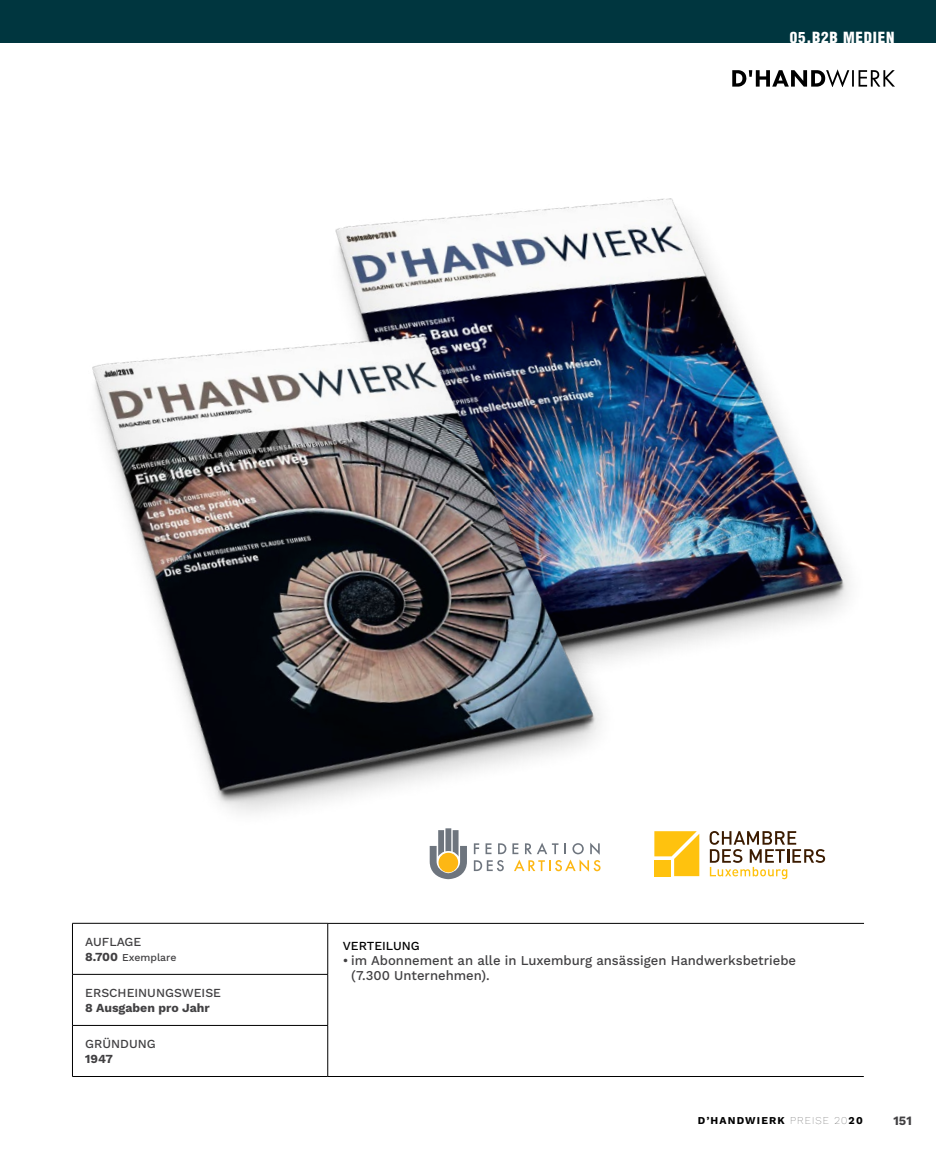
<style>
.page{position:relative;width:936px;height:1149px;background:#fff}
.page>*{position:absolute;margin:0;border:0;box-sizing:border-box;transform-origin:0 0}
.t1{font:900 condensed 15px "Helvetica LT Std";letter-spacing:.05em;color:#fff}
.t2{font:500 13.5px/15px "Work Sans";color:#414042}
.t3{font:700 12.75px "Work Sans";color:#414042}
.t4{font:500 12.3px "Work Sans";color:#414042}
.t5{font:700 12.3px "Work Sans";color:#414042}
.t6{font:500 12.3px "Work Sans";color:#000}
.t7{font:700 10.5px "Work Sans";letter-spacing:.11em;color:#000}
.t8{font:500 10.5px "Work Sans";color:#414042}
.s1{font-weight:700;font-size:12.3px}
.s2{font-weight:100}
</style>
<div class="page">
<div style="left:0;top:0;width:935px;height:43px;background:#00363f"></div>
<svg style="left:732px;top:69px;width:162px;height:18px"></svg>
<svg style="left:751px;top:831px;width:74px;height:47px"></svg>
<hr style="left:72px;top:922px;width:256px;height:1px;background:#000">
<hr style="left:72px;top:923px;width:1px;height:50px;background:#000">
<hr style="left:327px;top:923px;width:1px;height:50px;background:#000">
<hr style="left:72px;top:973px;width:256px;height:1px;background:#000">
<hr style="left:72px;top:974px;width:1px;height:50px;background:#000">
<hr style="left:327px;top:974px;width:1px;height:50px;background:#000">
<hr style="left:72px;top:1024px;width:256px;height:1px;background:#000">
<hr style="left:72px;top:1025px;width:1px;height:50px;background:#000">
<hr style="left:327px;top:1025px;width:1px;height:50px;background:#000">
<hr style="left:72px;top:1075px;width:256px;height:1px;background:#000">
<hr style="left:328px;top:1075px;width:535px;height:1px;background:#000">
<hr style="left:328px;top:922px;width:536px;height:1px;background:#000">
<img style="left:335px;top:198px;width:515px;height:434px">
<img style="left:92px;top:247px;width:659px;height:633px">
<p class="t1" style="left:789px;top:28px;width:106px">05.B2B MEDIEN</p>
<p class="t4" style="left:85px;top:932px;width:58px">AUFLAGE</p>
<p class="t8" style="left:85px;top:949px;width:93px"><span class="s1">8.700</span> Exemplare</p>
<p class="t4" style="left:85px;top:983px;width:137px">ERSCHEINUNGSWEISE</p>
<p class="t5" style="left:85px;top:998px;width:126px">8 Ausgaben pro Jahr</p>
<p class="t4" style="left:85px;top:1034px;width:72px">GRÜNDUNG</p>
<p class="t5" style="left:85px;top:1049px;width:29px">1947</p>
<p class="t6" style="left:343px;top:935px;width:79px">VERTEILUNG</p>
<p class="t2" style="left:351px;top:951px;width:446px;text-indent:-9px">• im Abonnement an alle in Luxemburg ansässigen Handwerksbetriebe (7.300 Unternehmen).</p>
<p class="t7" style="left:697px;top:1111px;width:166px">D’HANDWIERK <span class="s2">PREISE 20</span>20</p>
<p class="t3" style="left:893px;top:1110px;width:20px">151</p>
</div>
